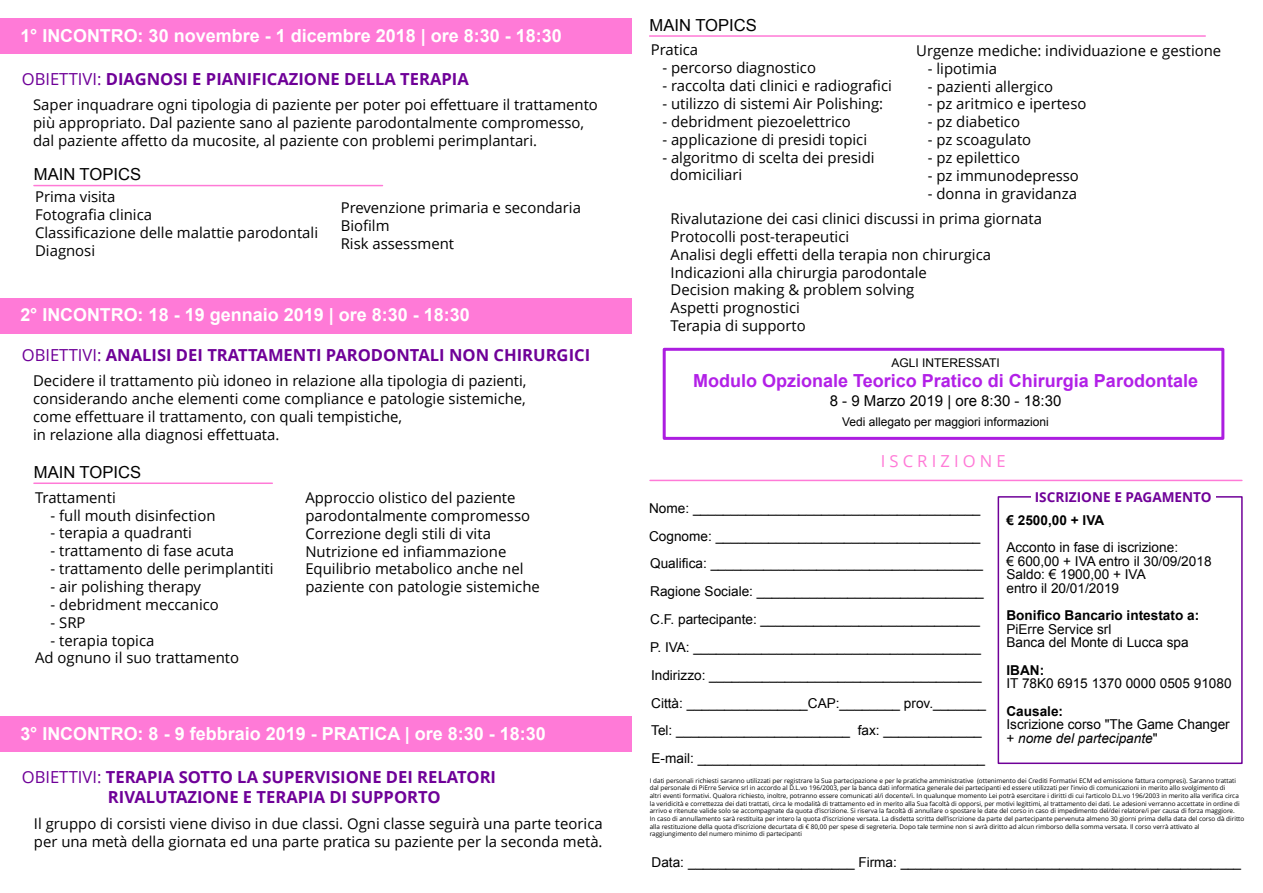
<style>
.page{position:relative;width:1263px;height:893px;background:#fff}
.page>*{position:absolute;margin:0;border:0;box-sizing:border-box;transform-origin:0 0}
.t1{font:700 18px "Arial";color:#fff}
.t2{font:700 18px "Arial";color:#b220e7}
.t3{font:700 16.65px/20px "Open Sans";color:#6f0098}
.t4{font:16.65px "Arial";color:#000}
.t5{font:16.65px "Open Sans";letter-spacing:.25em;color:#ff7ad7}
.t6{font:15px "Arial";color:#000}
.t7{font:14.85px/17.9px "Open Sans";color:#000}
.t8{font:13.65px/27.9px "Arial";color:#000}
.t9{font:700 13.65px "Arial";color:#000}
.t10{font:700 13.65px "Open Sans";color:#6f0098}
.t11{font:12px "Arial";color:#000}
.t12{font:6.45px/7.6px "Open Sans";color:#000}
.s1{font-size:17.85px}
.s2{font-weight:400}
.s3{font-style:italic}
</style>
<div class="page">
<hr style="left:650px;top:480px;width:592px;height:1px;background:#ff7ad7">
<svg style="left:997px;top:496px;width:246px;height:269px"></svg>
<div style="left:1031px;top:487px;width:184px;height:19px;background:#fff"></div>
<div style="left:0;top:716px;width:631px;height:36px;background:#ff7ad7"></div>
<hr style="left:650px;top:35px;width:555px;height:2px;background:#ff7ad7">
<div style="left:0;top:298px;width:631px;height:35px;background:#ff7ad7"></div>
<div style="left:663px;top:348px;width:561px;height:92px;border:3px solid #ac1ee0"></div>
<hr style="left:34px;top:482px;width:238px;height:2px;background:#ff7ad7">
<div style="left:0;top:18px;width:631px;height:36px;background:#ff7ad7"></div>
<hr style="left:34px;top:185px;width:348px;height:1px;background:#ff7ad7">
<p class="t1" style="left:20px;top:23px;width:543px"><span class="s1">1° INCONTRO</span>: 30 novembre - 1 dicembre 2018 | ore 8:30 - 18:30</p>
<p class="t3" style="left:22px;top:68px;width:449px"><span class="s2">OBIETTIVI:</span> DIAGNOSI E PIANIFICAZIONE DELLA TERAPIA</p>
<p class="t7" style="left:33px;top:96px;width:566px">Saper inquadrare ogni tipologia di paziente per poter poi effettuare il trattamento più appropriato. Dal paziente sano al paziente parodontalmente compromesso, dal paziente affetto da mucosite, al paziente con problemi perimplantari.</p>
<p class="t4" style="left:34px;top:163px;width:109px">MAIN TOPICS</p>
<p class="t7" style="left:35px;top:187px;width:284px">Prima visita<br>Fotografia clinica<br>Classificazione delle malattie parodontali<br>Diagnosi</p>
<p class="t7" style="left:341px;top:198px;width:242px">Prevenzione primaria e secondaria<br>Biofilm<br>Risk assessment</p>
<p class="t1" style="left:20px;top:303px;width:451px"><span class="s1">2° INCONTRO</span>: 18 - 19 gennaio 2019 | ore 8:30 - 18:30</p>
<p class="t3" style="left:22px;top:344px;width:570px"><span class="s2">OBIETTIVI:</span> ANALISI DEI TRATTAMENTI PARODONTALI NON CHIRURGICI</p>
<p class="t7" style="left:33px;top:372px;width:495px">Decidere il trattamento più idoneo in relazione alla tipologia di pazienti, considerando anche elementi come compliance e patologie sistemiche, come effettuare il trattamento, con quali tempistiche,<br>in relazione alla diagnosi effettuata.</p>
<p class="t4" style="left:34px;top:462px;width:109px">MAIN TOPICS</p>
<p class="t7" style="left:35px;top:488px;width:82px">Trattamenti</p>
<p class="t7" style="left:51px;top:506px;width:166px">- full mouth disinfection</p>
<p class="t7" style="left:51px;top:524px;width:143px">- terapia a quadranti</p>
<p class="t7" style="left:51px;top:541px;width:185px">- trattamento di fase acuta</p>
<p class="t7" style="left:51px;top:559px;width:224px">- trattamento delle perimplantiti</p>
<p class="t7" style="left:51px;top:577px;width:152px">- air polishing therapy</p>
<p class="t7" style="left:51px;top:595px;width:170px">- debridment meccanico</p>
<p class="t7" style="left:51px;top:613px;width:36px">- SRP</p>
<p class="t7" style="left:35px;top:631px;width:205px;text-indent:15px">- terapia topica<br>Ad ognuno il suo trattamento</p>
<p class="t7" style="left:305px;top:488px;width:236px">Approccio olistico del paziente parodontalmente compromesso<br>Correzione degli stili di vita<br>Nutrizione ed infiammazione<br>Equilibrio metabolico anche nel paziente con patologie sistemiche</p>
<p class="t1" style="left:20px;top:721px;width:527px"><span class="s1">3° INCONTRO</span>: 8 - 9 febbraio 2019 - PRATICA | ore 8:30 - 18:30</p>
<p class="t3" style="left:108px;top:766px;width:390px;text-indent:-86px"><span class="s2">OBIETTIVI:</span> TERAPIA SOTTO LA SUPERVISIONE DEI RELATORI<br>RIVALUTAZIONE E TERAPIA DI SUPPORTO</p>
<p class="t7" style="left:34px;top:814px;width:570px">Il gruppo di corsisti viene diviso in due classi. Ogni classe seguirà una parte teorica per una metà della giornata ed una parte pratica su paziente per la seconda metà.</p>
<p class="t4" style="left:649px;top:14px;width:109px">MAIN TOPICS</p>
<p class="t7" style="left:651px;top:41px;width:49px">Pratica</p>
<p class="t7" style="left:662px;top:59px;width:155px">- percorso diagnostico</p>
<p class="t7" style="left:662px;top:76px;width:231px">- raccolta dati clinici e radiografici</p>
<p class="t7" style="left:662px;top:94px;width:222px">- utilizzo di sistemi Air Polishing:</p>
<p class="t7" style="left:662px;top:112px;width:190px">- debridment piezoelettrico</p>
<p class="t7" style="left:662px;top:130px;width:206px">- applicazione di presidi topici</p>
<p class="t7" style="left:670px;top:148px;width:206px;text-indent:-8px">- algoritmo di scelta dei presidi domiciliari</p>
<p class="t7" style="left:916px;top:41px;width:306px">Urgenze mediche: individuazione e gestione</p>
<p class="t7" style="left:928px;top:59px;width:71px">- lipotimia</p>
<p class="t7" style="left:928px;top:77px;width:127px">- pazienti allergico</p>
<p class="t7" style="left:928px;top:95px;width:160px">- pz aritmico e iperteso</p>
<p class="t7" style="left:928px;top:113px;width:94px">- pz diabetico</p>
<p class="t7" style="left:928px;top:130px;width:105px">- pz scoagulato</p>
<p class="t7" style="left:928px;top:148px;width:94px">- pz epilettico</p>
<p class="t7" style="left:928px;top:166px;width:153px">- pz immunodepresso</p>
<p class="t7" style="left:928px;top:184px;width:151px">- donna in gravidanza</p>
<p class="t7" style="left:671px;top:209px;width:373px">Rivalutazione dei casi clinici discussi in prima giornata Protocolli post-terapeutici<br>Analisi degli effetti della terapia non chirurgica Indicazioni alla chirurgia parodontale<br>Decision making &amp; problem solving<br>Aspetti prognostici<br>Terapia di supporto</p>
<p class="t11" style="left:891px;top:355px;width:110px">AGLI INTERESSATI</p>
<p class="t2" style="left:693px;top:369px;width:506px">Modulo Opzionale Teorico Pratico di Chirurgia Parodontale</p>
<p class="t6" style="left:830px;top:391px;width:233px">8 - 9 Marzo 2019 | ore 8:30 - 18:30</p>
<p class="t11" style="left:842px;top:414px;width:208px">Vedi allegato per maggiori informazioni</p>
<p class="t5" style="left:881px;top:450px;width:127px">ISCRIZIONE</p>
<p class="t8" style="left:649px;top:494px;width:336px">Nome: ______________________________________ Cognome: ___________________________________ Qualifica: ____________________________________ Ragione Sociale: ______________________________ C.F. partecipante: _____________________________ P. IVA: ______________________________________</p>
<p class="t8" style="left:651px;top:661px;width:332px">Indirizzo: ____________________________________</p>
<p class="t8" style="left:651px;top:689px;width:336px">Città: ________________CAP:________ prov._______<br>Tel: _______________________ fax: _____________<br>E-mail: ______________________________________</p>
<p class="t10" style="left:1035px;top:487px;width:178px">ISCRIZIONE E PAGAMENTO</p>
<p class="t9" style="left:1006px;top:511px;width:99px">€ 2500,00 + IVA</p>
<p class="t8" style="left:1006px;top:541px;width:207px;line-height:13.6px">Acconto in fase di iscrizione:<br>€ 600,00 + IVA entro il 30/09/2018<br>Saldo: € 1900,00 + IVA<br>entro il 20/01/2019</p>
<p class="t9" style="left:1006px;top:606px;width:194px">Bonifico Bancario intestato a:</p>
<p class="t8" style="left:1006px;top:622px;width:184px;line-height:13.6px">PiErre Service srl<br>Banca del Monte di Lucca spa</p>
<p class="t9" style="left:1006px;top:661px;width:39px">IBAN:</p>
<p class="t8" style="left:1006px;top:670px;width:227px">IT 78K0 6915 1370 0000 0505 91080</p>
<p class="t9" style="left:1006px;top:702px;width:58px">Causale:</p>
<p class="t8" style="left:1006px;top:718px;width:225px;line-height:13.6px">Iscrizione corso "The Game Changer + <span class="s3">nome del partecipante</span>"</p>
<p class="t12" style="left:650px;top:776px;width:596px">I dati personali richiesti saranno utilizzati per registrare la Sua partecipazione e per le pratiche amministrative (ottenimento dei Crediti Formativi ECM ed emissione fattura compresi). Saranno trattati dal personale di PiErre Service srl in accordo al D.L.vo 196/2003, per la banca dati informatica generale dei partecipanti ed essere utilizzati per l’invio di comunicazioni in merito allo svolgimento di<br>altri eventi formativi. Qualora richiesto, inoltre, potranno essere comunicati al/i docente/i. In qualunque momento Lei potrà esercitare i diritti di cui l’articolo D.L.vo 196/2003 in merito alla verifica circa la veridicità e correttezza dei dati trattati, circa le modalità di trattamento ed in merito alla Sua facoltà di opporsi, per motivi legittimi, al trattamento dei dati. Le adesioni verranno accettate in ordine di arrivo e ritenute valide solo se accompagnate da quota d’iscrizione. Si riserva la facoltà di annullare o spostare le date del corso in caso di impedimento del/dei relatore/i per causa di forza maggiore.<br>In caso di annullamento sarà restituita per intero la quota d’iscrizione versata. La disdetta scritta dell’iscrizione da parte del partecipante pervenuta almeno 30 giorni prima della data del corso dà diritto alla restituzione della quota d’iscrizione decurtata di € 80,00 per spese di segreteria. Dopo tale termine non si avrà diritto ad alcun rimborso della somma versata. Il corso verrà attivato al raggiungimento del numero minimo di partecipanti</p>
<p class="t8" style="left:651px;top:848px;width:591px">Data: ______________________ Firma: _____________________________________________</p>
</div>
